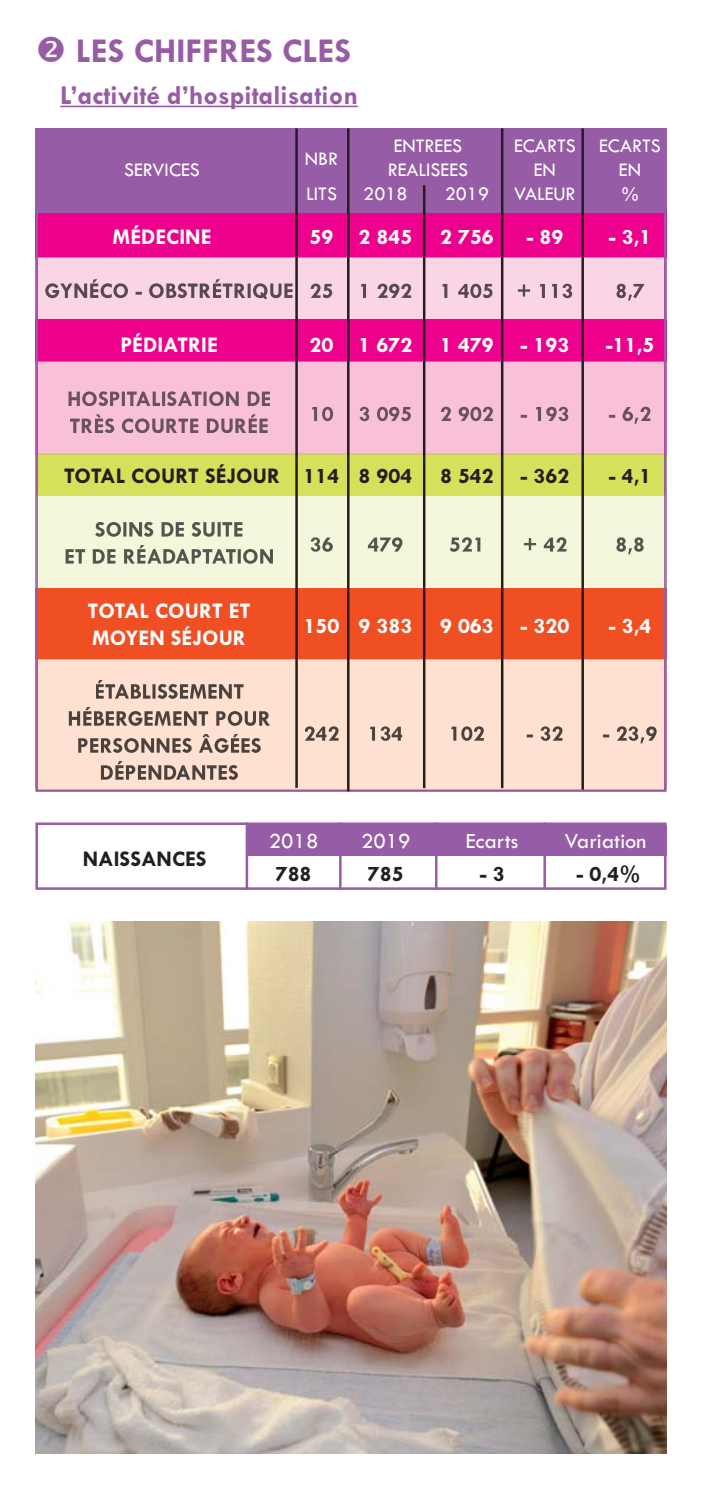
<style>
.page{position:relative;width:702px;height:1489px;background:#fff}
.page>*{position:absolute;margin:0;border:0;box-sizing:border-box;transform-origin:0 0}
.t1{font:700 35px "Tw Cen";color:#975ca6}
.t2{font:700 27.5px "Tw Cen";color:#975ca6}
.t3{font:700 22.5px "Tw Cen";color:#fff}
.t4{font:700 22.5px "Tw Cen";color:#231f20}
.t5{font:22.5px "Tw Cen";color:#fff}
.t6{font:20px "Tw Cen";color:#fff}
</style>
<div class="page">
<div style="left:35px;top:588px;width:631px;height:71px;background:#f04e23"></div>
<div style="left:35px;top:453px;width:631px;height:43px;background:#d5e05b"></div>
<div style="left:35px;top:319px;width:631px;height:42px;background:#ec008c"></div>
<div style="left:35px;top:128px;width:631px;height:85px;background:#975ca6"></div>
<div style="left:35px;top:213px;width:631px;height:44px;background:#ec008c"></div>
<div style="left:247px;top:824px;width:419px;height:31px;background:#975ca6"></div>
<div style="left:35px;top:822px;width:631px;height:67px;border:2px solid #975ca6"></div>
<div style="left:35px;top:657px;width:631px;height:132px;background:#fee1d1"></div>
<svg style="left:96px;top:680px;width:147px;height:18px;background:#b6a195"></svg>
<svg style="left:69px;top:707px;width:201px;height:18px;background:#b7a196"></svg>
<svg style="left:304px;top:726px;width:352px;height:17px;background:#dbc2b4"></svg>
<svg style="left:78px;top:734px;width:183px;height:18px;background:#b8a296"></svg>
<svg style="left:101px;top:761px;width:137px;height:18px;background:#b5a094"></svg>
<div style="left:38px;top:496px;width:626px;height:91px;background:#f4f7dc"></div>
<hr style="left:35px;top:494px;width:3px;height:93px;background:#a1769f">
<hr style="left:664px;top:494px;width:2px;height:93px;background:#a1769f">
<svg style="left:95px;top:522px;width:147px;height:14px;background:#a8ab99"></svg>
<svg style="left:310px;top:537px;width:333px;height:17px;background:#d5d8c1"></svg>
<svg style="left:66px;top:545px;width:207px;height:18px;background:#b8bba7"></svg>
<div style="left:38px;top:361px;width:626px;height:92px;background:#f8c1d9"></div>
<hr style="left:38px;top:453px;width:626px;height:1px;background:#dbb27d">
<hr style="left:35px;top:361px;width:3px;height:93px;background:#b1509e">
<hr style="left:664px;top:361px;width:2px;height:93px;background:#b1509e">
<svg style="left:68px;top:391px;width:202px;height:15px;background:#b78da0"></svg>
<svg style="left:312px;top:407px;width:321px;height:14px;background:#d2a3b8"></svg>
<svg style="left:70px;top:414px;width:197px;height:19px;background:#c497ac"></svg>
<hr style="left:35px;top:257px;width:3px;height:63px;background:#a854a1">
<hr style="left:664px;top:257px;width:2px;height:63px;background:#a854a1">
<svg style="left:38px;top:257px;width:626px;height:62px;background:#edc8d8"></svg>
<hr style="left:60px;top:106px;width:298px;height:1px;background:#975ca6">
<hr style="left:295px;top:128px;width:3px;height:659px;background:#231f20">
<hr style="left:347px;top:128px;width:2px;height:663px;background:#231f20">
<hr style="left:423px;top:185px;width:2px;height:603px;background:#231f20">
<hr style="left:501px;top:128px;width:2px;height:660px;background:#231f20">
<hr style="left:581px;top:128px;width:3px;height:661px;background:#231f20">
<img style="left:35px;top:921px;width:631px;height:532px">
<hr style="left:246px;top:822px;width:2px;height:67px;background:#975ca6">
<hr style="left:339px;top:822px;width:2px;height:67px;background:#975ca6">
<hr style="left:435px;top:822px;width:2px;height:67px;background:#975ca6">
<hr style="left:543px;top:822px;width:3px;height:67px;background:#975ca6">
<h1 class="t1" style="left:76px;top:40px;width:276px">LES CHIFFRES CLES</h1>
<p class="t2" style="left:60px;top:86px;width:299px">L’activité d’hospitalisation</p>
<p class="t6" style="left:394px;top:140px;width:70px">ENTREES</p>
<p class="t6" style="left:514px;top:140px;width:148px">ECARTS ECARTS</p>
<p class="t6" style="left:305px;top:152px;width:35px">NBR</p>
<p class="t6" style="left:124px;top:164px;width:77px">SERVICES</p>
<p class="t6" style="left:387px;top:164px;width:82px">REALISEES</p>
<p class="t6" style="left:534px;top:164px;width:24px">EN</p>
<p class="t6" style="left:619px;top:164px;width:24px">EN</p>
<p class="t6" style="left:306px;top:188px;width:32px">LITS</p>
<p class="t6" style="left:363px;top:188px;width:46px">2018</p>
<p class="t6" style="left:445px;top:188px;width:46px">2019</p>
<p class="t6" style="left:514px;top:188px;width:63px">VALEUR</p>
<p class="t6" style="left:621px;top:188px;width:18px">%</p>
<p class="t3" style="left:113px;top:229px;width:100px">MÉDECINE</p>
<p class="t3" style="left:309px;top:229px;width:186px">59 2 845 2 756</p>
<p class="t3" style="left:526px;top:229px;width:38px">- 89</p>
<p class="t3" style="left:608px;top:229px;width:44px">- 3,1</p>
<p class="t3" style="left:120px;top:337px;width:99px">PÉDIATRIE</p>
<p class="t3" style="left:309px;top:337px;width:261px">20 1 672 1 479 - 193</p>
<p class="t3" style="left:605px;top:337px;width:50px">-11,5</p>
<p class="t4" style="left:64px;top:468px;width:507px">TOTAL COURT SÉJOUR 114 8 904 8 542 - 362</p>
<p class="t4" style="left:608px;top:468px;width:44px">- 4,1</p>
<p class="t3" style="left:88px;top:603px;width:164px">TOTAL COURT ET</p>
<p class="t3" style="left:92px;top:630px;width:155px">MOYEN SÉJOUR</p>
<p class="t3" style="left:303px;top:618px;width:267px">150 9 383 9 063 - 320</p>
<p class="t3" style="left:608px;top:618px;width:44px">- 3,4</p>
<p class="t4" style="left:83px;top:850px;width:125px">NAISSANCES</p>
<p class="t5" style="left:269px;top:833px;width:51px">2018</p>
<p class="t5" style="left:361px;top:833px;width:51px">2019</p>
<p class="t5" style="left:466px;top:833px;width:54px">Ecarts</p>
<p class="t5" style="left:565px;top:833px;width:83px">Variation</p>
<p class="t4" style="left:276px;top:865px;width:37px">788</p>
<p class="t4" style="left:368px;top:865px;width:37px">785</p>
<p class="t4" style="left:479px;top:865px;width:26px">- 3</p>
<p class="t4" style="left:576px;top:865px;width:66px">- 0,4%</p>
</div>
